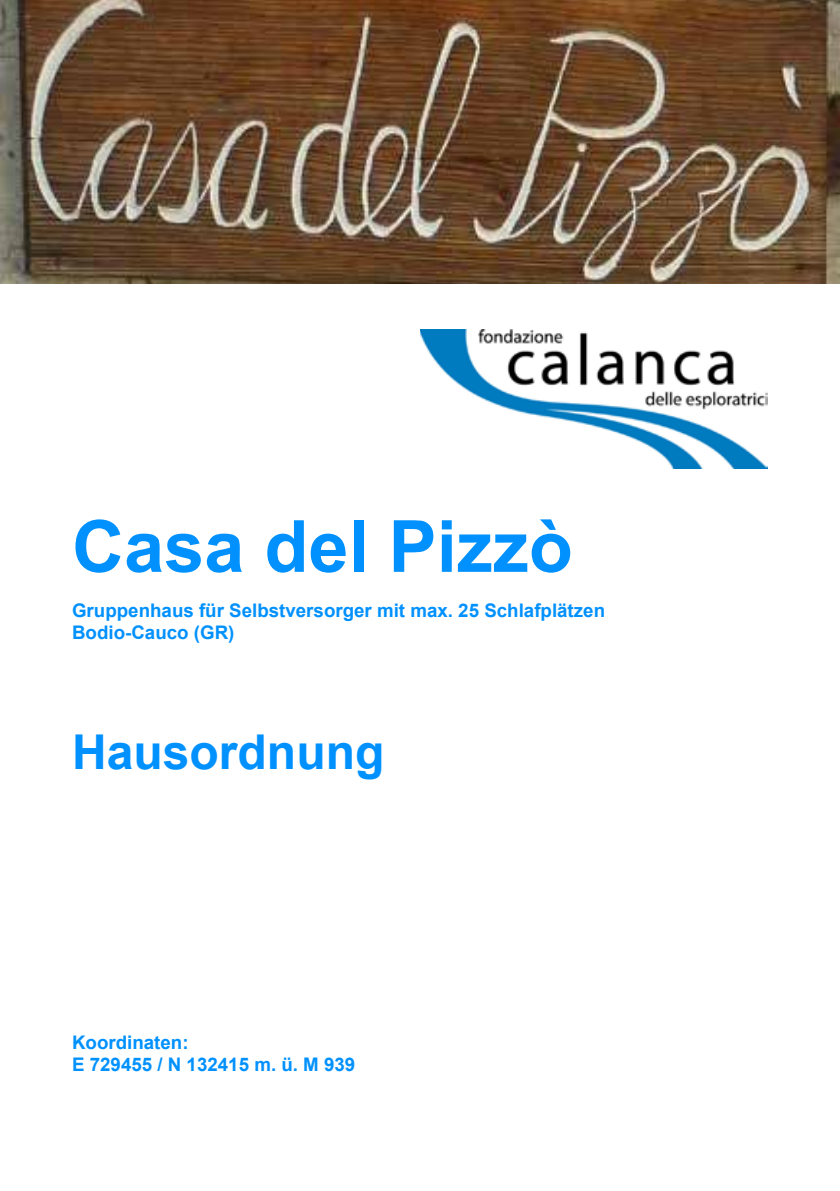
<style>
.page{position:relative;width:840px;height:1191px;background:#fff}
.page>*{position:absolute;margin:0;border:0;box-sizing:border-box;transform-origin:0 0}
.t1{font:700 72px "Arial";color:#0091fe}
.t2{font:700 48px "Arial";color:#0091fe}
.t3{font:700 18.8px/22.4px "Arial";color:#0091fe}
</style>
<div class="page">
<img style="left:0;top:0;width:839px;height:283px">
<img style="left:420px;top:329px;width:347px;height:140px">
<h1 class="t1" style="left:72px;top:496px;width:502px">Casa del Pizzò</h1>
<p class="t3" style="left:72px;top:599px;width:534px">Gruppenhaus für Selbstversorger mit max. 25 Schlafplätzen<br>Bodio-Cauco (GR)</p>
<h2 class="t2" style="left:72px;top:718px;width:313px">Hausordnung</h2>
<p class="t3" style="left:72px;top:1031px;width:284px">Koordinaten:<br>E 729455 / N 132415 m. ü. M 939</p>
</div>
